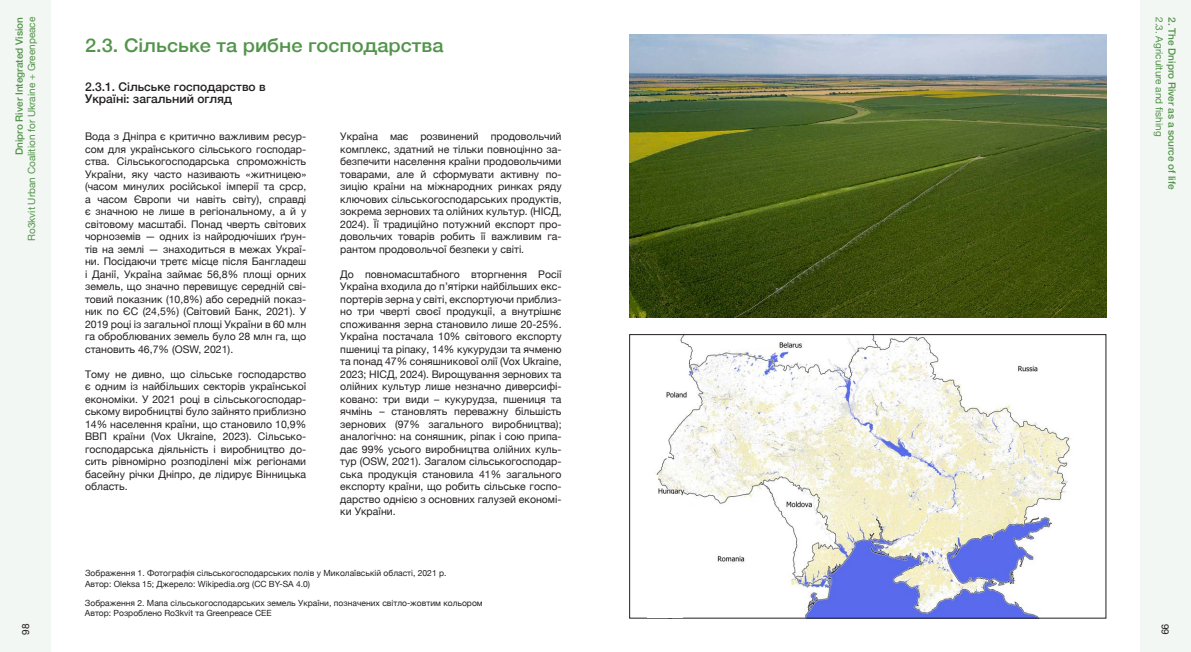
<style>
.page{position:relative;width:1191px;height:652px;background:#fff}
.page>*{position:absolute;margin:0;border:0;box-sizing:border-box;transform-origin:0 0}
.t1{font:500 18.8px "Helvetica Neue";color:#53944b;scale:1.06 1}
.t2{font:500 12px/12px "Helvetica Neue";color:#231f20}
.t3{font:10.5px/12.5px "Helvetica Neue";color:#231f20;text-align:justify}
.t4{font:10px "Helvetica Neue";color:#53944b}
.t5{font:500 10px "Helvetica Neue";color:#53944b}
.t6{font:10px "Helvetica Neue";color:#231f20}
.t7{font:8.5px/10.5px "Helvetica Neue";color:#231f20}
</style>
<div class="page">
<div style="left:0;top:0;width:51px;height:652px;background:#f3f7f3"></div>
<div style="left:1140px;top:0;width:51px;height:652px;background:#f3f7f3"></div>
<img style="left:629px;top:35px;width:477px;height:282px">
<img style="left:656px;top:336px;width:415px;height:280px">
<div style="left:629px;top:334px;width:477px;height:284px;border:1px solid #231f20"></div>
<div style="left:645px;top:495px;width:35px;height:28px;background:#fff"></div>
<div style="left:638px;top:430px;width:29px;height:27px;background:#fff"></div>
<div style="left:637px;top:476px;width:20px;height:14px;background:#fff"></div>
<div style="left:647px;top:590px;width:35px;height:28px;background:#fff"></div>
<p class="t5" style="left:13px;top:155px;width:140px;rotate:-90deg">Dnipro River Integrated Vision</p>
<p class="t4" style="left:26px;top:241px;width:225px;rotate:-90deg">Ro3kvit Urban Coalition for Ukraine + Greenpeace</p>
<p class="t6" style="left:18px;top:635px;width:13px;rotate:-90deg">98</p>
<h1 class="t1" style="left:85px;top:34px;width:340px">2.3. Сільське та рибне господарства</h1>
<p class="t2" style="left:85px;top:81px;width:182px">2.3.1. Сільське господарство в<br>Україні: загальний огляд</p>
<p class="t3" style="left:85px;top:131px;width:223px">Вода з Дніпра є критично важливим ресур&shy;сом для українського сільського господар&shy;ства. Сільськогосподарська спроможність України, яку часто називають «житницею» (часом минулих російської імперії та срср, а часом Європи чи навіть світу), справді є значною не лише в регіональному, а й у світовому масштабі. Понад чверть світових чорноземів — одних із найродючіших ґрун&shy;тів на землі — знаходиться в межах Украї&shy;ни. Посідаючи третє місце після Бангладеш і Данії, Україна займає 56,8% площі орних земель, що значно перевищує середній сві&shy;товий показник (10,8%) або середній показ&shy;ник по ЄС (24,5%) (Світовий Банк, 2021). У 2019 році із загальної площі України в 60 млн га оброблюваних земель було 28 млн га, що становить 46,7% (OSW, 2021).</p>
<p class="t3" style="left:85px;top:368px;width:223px">Тому не дивно, що сільське господарство є одним із найбільших секторів української економіки. У 2021 році в сільськогосподар&shy;ському виробництві було зайнято приблизно 14% населення країни, що становило 10,9% ВВП країни (Vox Ukraine, 2023). Сільсько&shy;господарська діяльність і виробництво до&shy;сить рівномірно розподілені між регіонами басейну річки Дніпро, де лідирує Вінницька область.</p>
<p class="t3" style="left:340px;top:131px;width:223px">Україна має розвинений продовольчий комплекс, здатний не тільки повноцінно за&shy;безпечити населення країни продовольчими товарами, але й сформувати активну по&shy;зицію країни на міжнародних ринках ряду ключових сільськогосподарських продуктів, зокрема зернових та олійних культур. (НІСД, 2024). Її традиційно потужний експорт про&shy;довольчих товарів робить її важливим га&shy;рантом продовольчої безпеки у світі.</p>
<p class="t3" style="left:340px;top:268px;width:223px">До повномасштабного вторгнення Росії Україна входила до п’ятірки найбільших екс&shy;портерів зерна у світі, експортуючи приблиз&shy;но три чверті своєї продукції, а внутрішнє споживання зерна становило лише 20-25%.<br>Україна постачала 10% світового експорту пшениці та ріпаку, 14% кукурудзи та ячменю та понад 47% соняшникової олії (Vox Ukraine, 2023; НІСД, 2024). Вирощування зернових та олійних культур лише незначно диверсифі&shy;ковано: три види – кукурудза, пшениця та ячмінь – становлять переважну більшість зернових (97% загального виробництва); аналогічно: на соняшник, ріпак і сою припа&shy;дає 99% усього виробництва олійних куль&shy;тур (OSW, 2021). Загалом сільськогосподар&shy;ська продукція становила 41% загального експорту країни, що робить сільське госпо&shy;дарство однією з основних галузей економі&shy;ки України.</p>
<p class="t7" style="left:85px;top:569px;width:363px">Зображення 1. Фотографія сільськогосподарських полів у Миколаївській області, 2021 р.<br>Автор: Oleksa 15; Джерело: Wikipedia.org (CC BY-SA 4.0)</p>
<p class="t7" style="left:85px;top:598px;width:399px">Зображення 2. Мапа сільськогосподарських земель України, позначених світло-жовтим кольором<br>Автор: Розроблено Ro3kvit та Greenpeace CEE</p>
<p class="t4" style="left:1166px;top:17px;width:121px;rotate:90deg">2.3. Agriculture and shing</p>
<p class="t5" style="left:1178px;top:17px;width:174px;rotate:90deg">2. The Dnipro River as a source of life</p>
<p class="t6" style="left:1172px;top:624px;width:13px;rotate:90deg">99</p>
</div>
